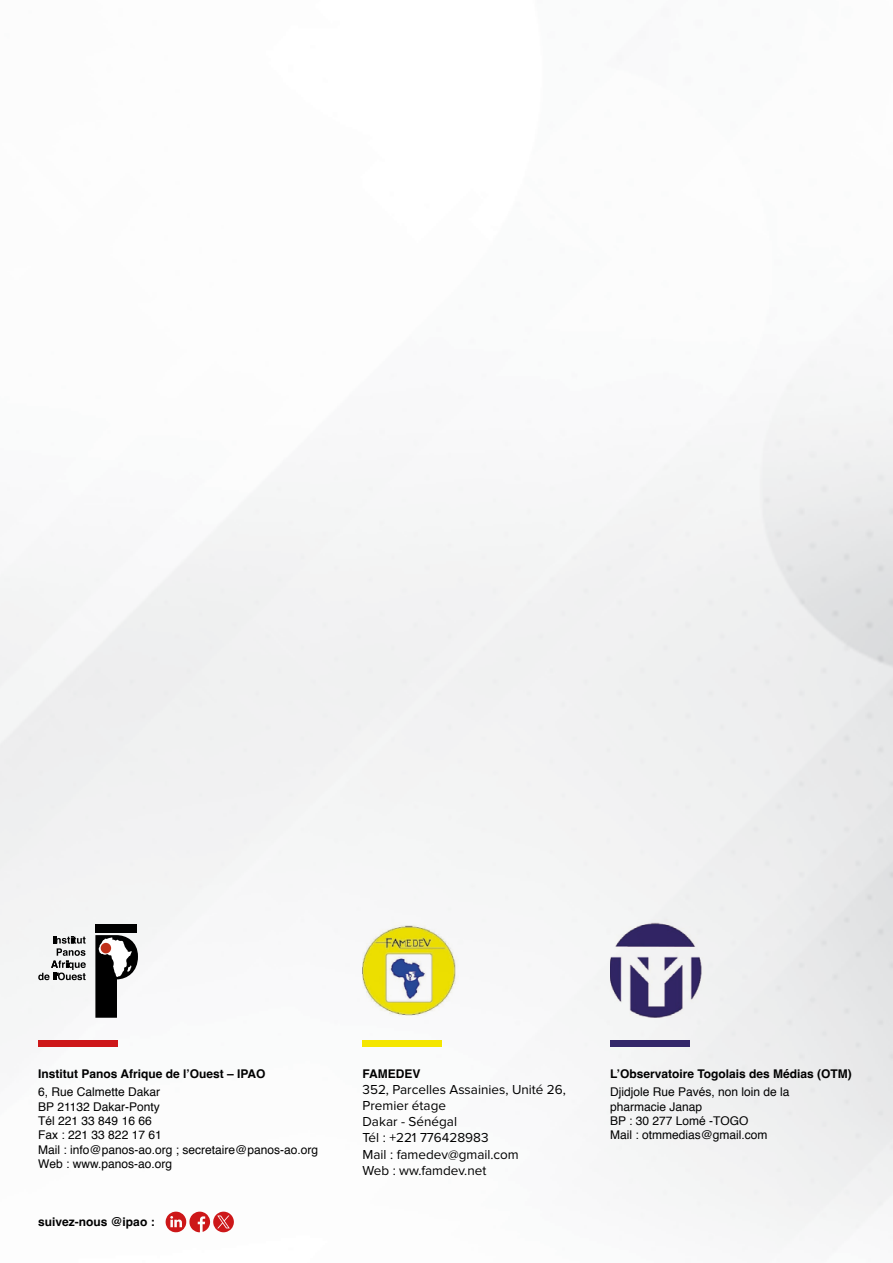
<style>
.page{position:relative;width:893px;height:1263px;background:#fff}
.page>*{position:absolute;margin:0;border:0;box-sizing:border-box;transform-origin:0 0}
.t1{font:13.5px/16.2px "Proxima Nova";color:#000}
.t2{font:12px/14.4px "Helvetica";color:#000}
.t3{font:700 12px "Helvetica";color:#000}
</style>
<div class="page">
<div style="left:95px;top:924px;width:42px;height:9px;background:#000"></div>
<svg style="left:95px;top:935px;width:43px;height:83px"></svg>
<div style="left:101px;top:943px;width:10px;height:10px;background:#bf301a;border-radius:50%"></div>
<svg style="left:38px;top:936px;width:48px;height:44px"></svg>
<div style="left:38px;top:1040px;width:80px;height:7px;background:#cd1719"></div>
<div style="left:362px;top:1040px;width:80px;height:7px;background:#f4e600"></div>
<div style="left:610px;top:1040px;width:80px;height:7px;background:#34276a"></div>
<img style="left:610px;top:920px;width:100px;height:102px">
<img style="left:362px;top:918px;width:96px;height:100px">
<svg style="left:166px;top:1212px;width:68px;height:21px"></svg>
<p class="t3" style="left:38px;top:1066px;width:229px">Institut Panos Afrique de l’Ouest – IPAO</p>
<p class="t2" style="left:38px;top:1085px;width:281px">6, Rue Calmette Dakar<br>BP 21132 Dakar-Ponty<br>Tél 221 33 849 16 66<br>Fax : 221 33 822 17 61<br>Mail : info@panos-ao.org ; secretaire@panos-ao.org<br>Web : www.panos-ao.org</p>
<p class="t3" style="left:38px;top:1215px;width:118px">suivez-nous @ipao :</p>
<p class="t3" style="left:362px;top:1066px;width:60px">FAMEDEV</p>
<p class="t1" style="left:362px;top:1081px;width:205px">352, Parcelles Assainies, Unité 26,<br>Premier étage<br>Dakar - Sénégal<br>Tél : +221 776428983<br>Mail : famedev@gmail.com<br>Web : ww.famdev.net</p>
<p class="t3" style="left:610px;top:1066px;width:243px">L’Observatoire Togolais des Médias (OTM)</p>
<p class="t2" style="left:610px;top:1085px;width:181px">Djidjole Rue Pavés, non loin de la pharmacie Janap<br>BP : 30 277 Lomé -TOGO<br>Mail : otmmedias@gmail.com</p>
</div>
